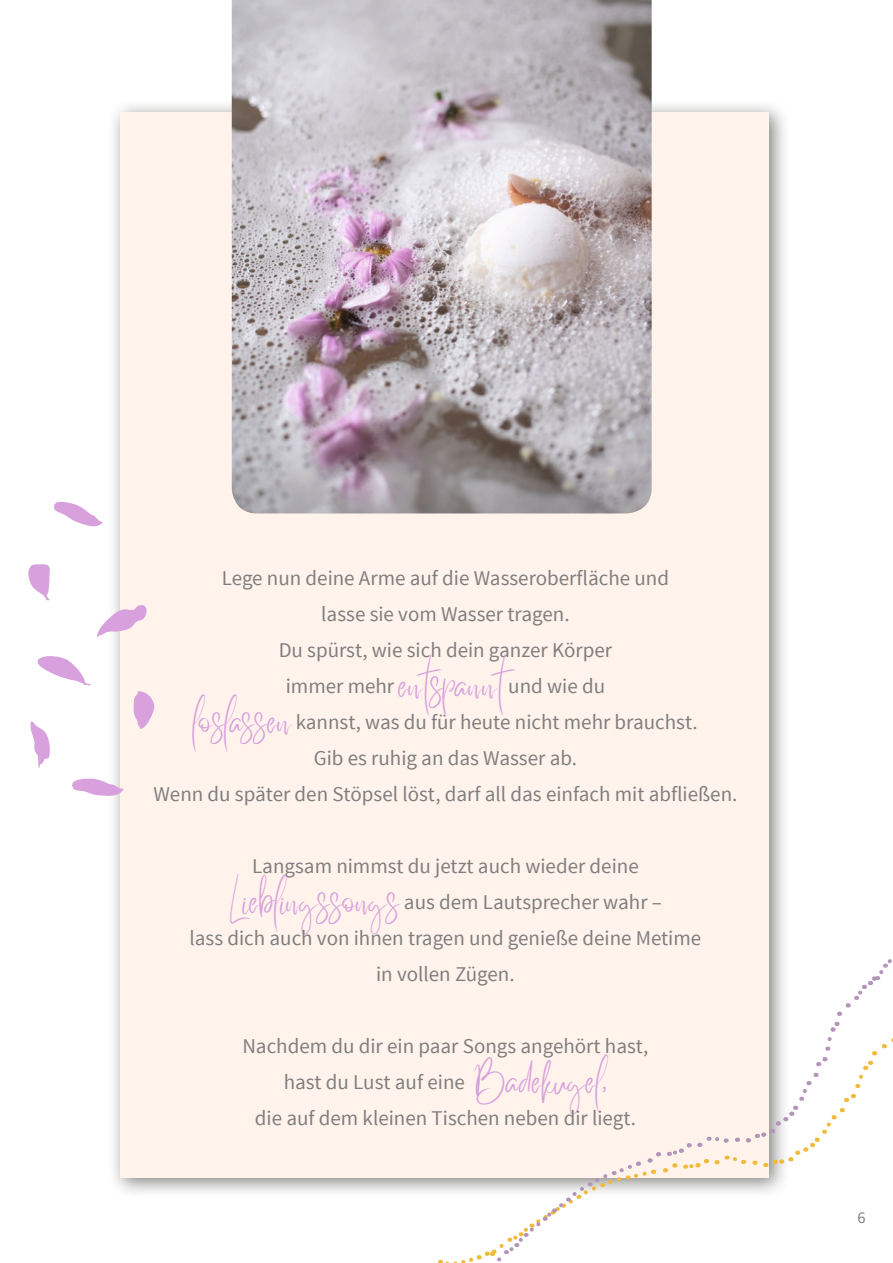
<style>
.page{position:relative;width:893px;height:1263px;background:#fff}
.page>*{position:absolute;margin:0;border:0;box-sizing:border-box;transform-origin:0 0}
.t1{font:30px "Better Saturday";color:#d8a1dd}
.t2{font:21px "Source Sans Pro";color:#807f7e}
.t3{font:21px "Source Sans Pro";color:#d8a1dd}
.t4{font:16.5px "Source Sans Pro";color:#807f7e}
</style>
<div class="page">
<div style="left:108px;top:99px;width:682px;height:1099px;background:#5a5957;opacity:.75"></div>
<div style="left:120px;top:113px;width:649px;height:1065px;background:#fff3ec"></div>
<svg style="left:37px;top:656px;width:54px;height:30px"></svg>
<svg style="left:97px;top:602px;width:50px;height:36px"></svg>
<svg style="left:133px;top:691px;width:22px;height:38px"></svg>
<svg style="left:72px;top:778px;width:52px;height:19px"></svg>
<svg style="left:30px;top:721px;width:20px;height:47px"></svg>
<svg style="left:28px;top:564px;width:22px;height:37px"></svg>
<svg style="left:54px;top:501px;width:49px;height:26px"></svg>
<svg style="left:439px;top:929px;width:454px;height:334px"></svg>
<img style="left:232px;top:0;width:420px;height:513px">
<p class="t2" style="left:222px;top:565px;width:449px">Lege nun deine Arme auf die Wasseroberfläche und</p>
<p class="t2" style="left:321px;top:601px;width:250px">lasse sie vom Wasser tragen.</p>
<p class="t2" style="left:279px;top:637px;width:335px">Du spürst, wie sich dein ganzer Körper</p>
<p class="t2" style="left:286px;top:673px;width:110px">immer mehr</p>
<p class="t1" style="left:398px;top:680px;width:124px">entspannt</p>
<p class="t2" style="left:508px;top:673px;width:98px">und wie du</p>
<p class="t1" style="left:193px;top:716px;width:100px">loslassen</p>
<p class="t2" style="left:296px;top:709px;width:403px">kannst, was du für heute nicht mehr brauchst.</p>
<p class="t2" style="left:314px;top:745px;width:265px">Gib es ruhig an das Wasser ab.</p>
<p class="t2" style="left:153px;top:781px;width:585px">Wenn du später den Stöpsel löst, darf all das einfach mit abfließen.</p>
<p class="t2" style="left:252px;top:853px;width:388px">Langsam nimmst du jetzt auch wieder deine</p>
<p class="t1" style="left:229px;top:896px;width:172px">Lieblingssongs</p>
<p class="t2" style="left:404px;top:889px;width:259px">aus dem Lautsprecher wahr –</p>
<p class="t2" style="left:190px;top:925px;width:513px">lass dich auch von ihnen tragen und genieße deine Metime</p>
<p class="t2" style="left:376px;top:961px;width:140px">in vollen Zügen.</p>
<p class="t2" style="left:242px;top:1033px;width:408px">Nachdem du dir ein paar Songs angehört hast,</p>
<p class="t2" style="left:284px;top:1069px;width:183px">hast du Lust auf eine</p>
<p class="t1" style="left:473px;top:1076px;width:130px">Badekugel</p>
<p class="t3" style="left:602px;top:1069px;width:7px">,</p>
<p class="t2" style="left:255px;top:1105px;width:383px">die auf dem kleinen Tischen neben dir liegt.</p>
<p class="t4" style="left:857px;top:1207px;width:10px">6</p>
</div>
